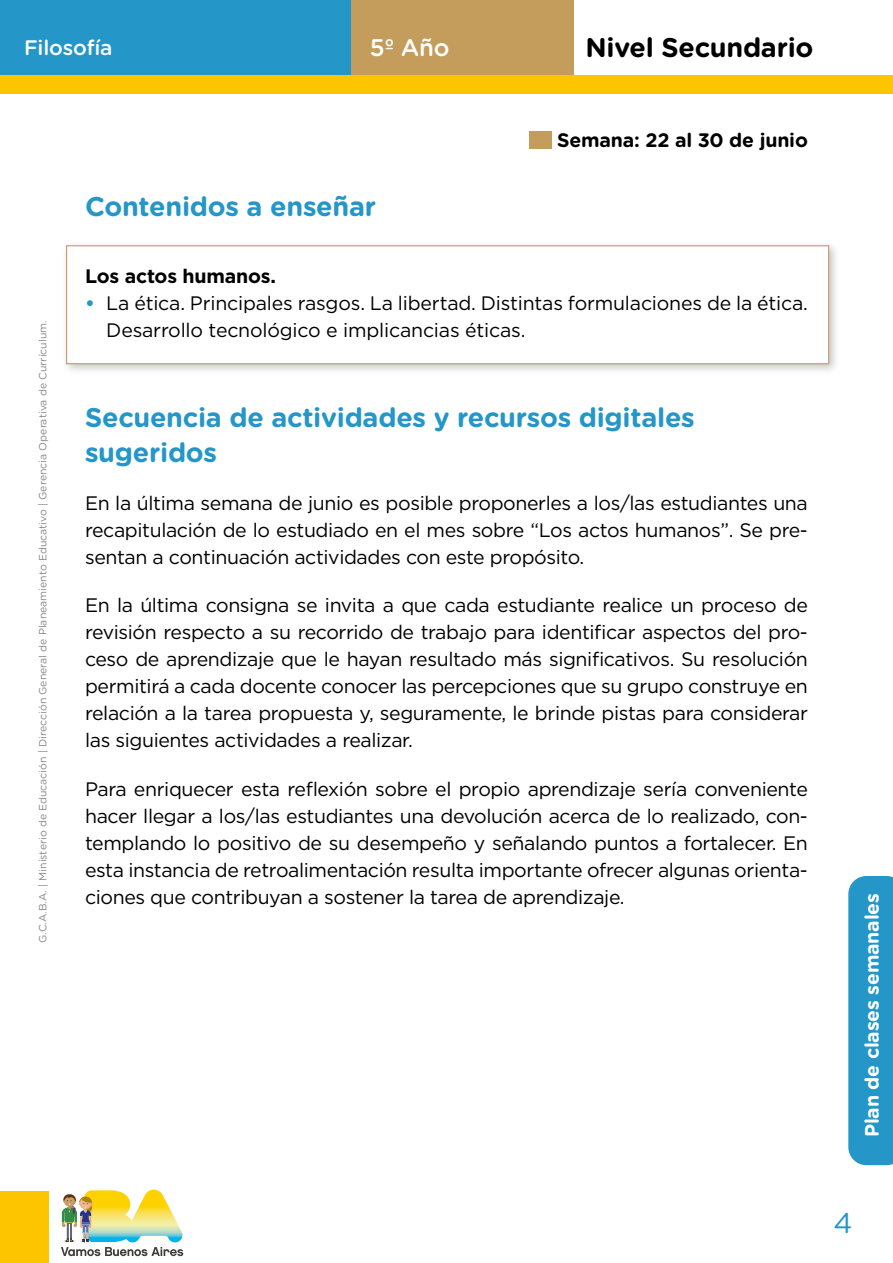
<style>
.page{position:relative;width:893px;height:1263px;background:#fff}
.page>*{position:absolute;margin:0;border:0;box-sizing:border-box;transform-origin:0 0}
.t1{font:28.5px "Gotham Rounded";color:#2496c8}
.t2{font:700 27px/34.5px "Gotham Rounded";letter-spacing:-.01em;color:#2496c8}
.t3{font:700 27px "Gotham Rounded";letter-spacing:-.01em;color:#000}
.t4{font:500 24px "Gotham Rounded";color:#fff}
.t5{font:500 21px "Gotham Rounded";letter-spacing:-.01em;color:#fff}
.t6{font:19.5px/27px "Gotham";letter-spacing:-.02em;color:#000;text-align:justify}
.t7{font:700 19.5px "Gotham Rounded";letter-spacing:-.01em;color:#fff}
.t8{font:700 19.5px "Gotham Rounded";letter-spacing:-.01em;color:#000}
.t9{font:700 19.5px "Gotham";letter-spacing:-.01em;color:#000}
.t10{font:10.5px "Gotham Rounded";color:#878787}
.s1{font-weight:700;color:#2496c8}
</style>
<div class="page">
<div style="left:0;top:0;width:351px;height:78px;background:#2496c8"></div>
<div style="left:351px;top:0;width:223px;height:78px;background:#c49d5c"></div>
<div style="left:0;top:1191px;width:48px;height:72px;background:#fdc500"></div>
<svg style="left:61px;top:1189px;width:122px;height:67px"></svg>
<div style="left:0;top:75px;width:893px;height:19px;background:#fdc500"></div>
<svg style="left:848px;top:876px;width:45px;height:289px;background:#2b99c9"></svg>
<div style="left:61px;top:240px;width:779px;height:136px;background:#000;opacity:.22"></div>
<div style="left:66px;top:245px;width:763px;height:119px;background:#fff;border:1px solid #c49d5c"></div>
<div style="left:529px;top:131px;width:23px;height:18px;background:#c49d5c"></div>
<p class="t5" style="left:24px;top:33px;width:90px">Filosofía</p>
<p class="t4" style="left:370px;top:31px;width:81px">5º Año</p>
<h2 class="t2" style="left:85px;top:188px;width:293px">Contenidos a enseñar</h2>
<h2 class="t3" style="left:585px;top:28px;width:230px">Nivel Secundario</h2>
<p class="t8" style="left:557px;top:126px;width:252px">Semana: 22 al 30 de junio</p>
<p class="t10" style="left:36px;top:943px;width:624px;rotate:-90deg">G.C.A.B.A. | Ministerio de Educación | Dirección General de Planeamiento Educativo | Gerencia Operativa de Currículum.</p>
<p class="t9" style="left:85px;top:263px;width:193px">Los actos humanos.</p>
<p class="t6" style="left:106px;top:289px;width:703px;text-indent:-21px"><span class="s1">•</span> La ética. Principales rasgos. La libertad. Distintas formulaciones de la ética.<br>Desarrollo tecnológico e implicancias éticas.</p>
<h2 class="t2" style="left:85px;top:399px;width:611px">Secuencia de actividades y recursos digitales sugeridos</h2>
<p class="t6" style="left:85px;top:489px;width:724px">En la última semana de junio es posible proponerles a los/las estudiantes una recapitulación de lo estudiado en el mes sobre “Los actos humanos”. Se pre&shy;sentan a continuación actividades con este propósito.</p>
<p class="t6" style="left:85px;top:591px;width:724px">En la última consigna se invita a que cada estudiante realice un proceso de revisión respecto a su recorrido de trabajo para identificar aspectos del pro&shy;ceso de aprendizaje que le hayan resultado más significativos. Su resolución permitirá a cada docente conocer las percepciones que su grupo construye en relación a la tarea propuesta y, seguramente, le brinde pistas para considerar las siguientes actividades a realizar.</p>
<p class="t6" style="left:85px;top:775px;width:724px">Para enriquecer esta reflexión sobre el propio aprendizaje sería conveniente hacer llegar a los/las estudiantes una devolución acerca de lo realizado, con&shy;templando lo positivo de su desempeño y señalando puntos a fortalecer. En esta instancia de retroalimentación resulta importante ofrecer algunas orienta&shy;ciones que contribuyan a sostener la tarea de aprendizaje.</p>
<p class="t7" style="left:858px;top:1137px;width:246px;rotate:-90deg">Plan de clases semanales</p>
<h1 class="t1" style="left:833px;top:1203px;width:21px">4</h1>
</div>
